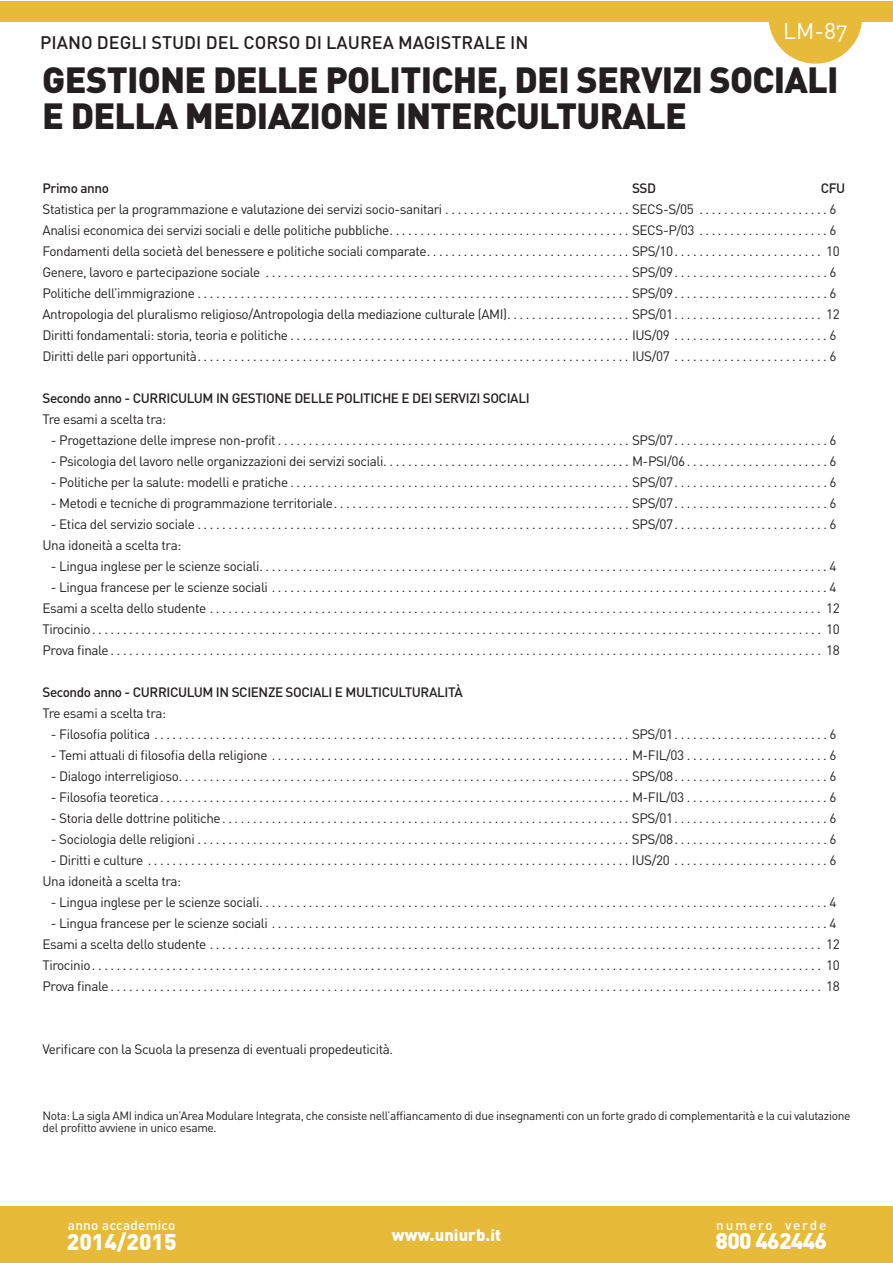
<style>
.page{position:relative;width:893px;height:1263px;background:#fff}
.page>*{position:absolute;margin:0;border:0;box-sizing:border-box;transform-origin:0 0}
.t1{font:900 36px/36px "DIN";letter-spacing:-.02em;color:#231f20}
.t2{font:900 22.5px "DIN";color:#fff}
.t3{font:900 22.5px "DIN";letter-spacing:-.03em;color:#fff}
.t4{font:22.5px "DIN Regular Alternate";color:#fff}
.t5{font:500 18px "DIN";color:#231f20}
.t6{font:900 16.5px "DIN";color:#fff}
.t7{font:13.5px/21px "DIN";letter-spacing:-.03em;color:#231f20}
.t8{font:500 13.5px "DIN";letter-spacing:-.03em;color:#231f20}
.t9{font:500 13.5px "DIN";letter-spacing:.02em;color:#fff}
.t10{font:500 13.5px "DIN";letter-spacing:.14em;color:#fff}
.t11{font:12px/12px "DIN";letter-spacing:-.03em;color:#231f20}
</style>
<div class="page">
<svg style="left:769px;top:22px;width:93px;height:42px"></svg>
<div style="left:0;top:1206px;width:892px;height:57px;background:#e7bb39"></div>
<div style="left:0;top:1px;width:892px;height:21px;background:#e7bb39"></div>
<h3 class="t5" style="left:40px;top:31px;width:490px">PIANO DEGLI STUDI DEL CORSO DI LAUREA MAGISTRALE IN</h3>
<h2 class="t4" style="left:783px;top:16px;width:66px">LM-87</h2>
<h1 class="t1" style="left:42px;top:60px;width:798px">GESTIONE DELLE POLITICHE, DEI SERVIZI SOCIALI<br>E DELLA MEDIAZIONE INTERCULTURALE</h1>
<p class="t8" style="left:43px;top:179px;width:68px">Primo anno</p>
<p class="t8" style="left:632px;top:179px;width:25px">SSD</p>
<p class="t8" style="left:821px;top:179px;width:26px">CFU</p>
<p class="t7" style="left:42px;top:198px;width:799px">Statistica per la programmazione e valutazione dei servizi socio-sanitari . . . . . . . . . . . . . . . . . . . . . . . . . . . . . . SECS-S/05 . . . . . . . . . . . . . . . . . . . . . 6<br>Analisi economica dei servizi sociali e delle politiche pubbliche .......................................SECS-P/03 .....................6<br>Fondamenti della società del benessere e politiche sociali comparate ................................. SPS/10 . . . . . . . . . . . . . . . . . . . . . . . . 10<br>Genere, lavoro e partecipazione sociale ...........................................................SPS/09 .........................6<br>Politiche dell’immigrazione ......................................................................SPS/09 .........................6<br>Antropologia del pluralismo religioso/Antropologia della mediazione culturale (AMI) . . . . . . . . . . . . . . . . . . . . SPS/01 . . . . . . . . . . . . . . . . . . . . . . . . 12<br>Diritti fondamentali: storia, teoria e politiche .......................................................IUS/09 .........................6<br>Diritti delle pari opportunità ......................................................................IUS/07 .........................6</p>
<p class="t8" style="left:42px;top:389px;width:489px">Secondo anno - CURRICULUM IN GESTIONE DELLE POLITICHE E DEI SERVIZI SOCIALI</p>
<p class="t7" style="left:42px;top:408px;width:125px">Tre esami a scelta tra:</p>
<p class="t7" style="left:51px;top:429px;width:787px">- Progettazione delle imprese non-profit .........................................................SPS/07 .........................6</p>
<p class="t7" style="left:51px;top:450px;width:787px">- Psicologia del lavoro nelle organizzazioni dei servizi sociali ........................................M-PSI/06 .......................6</p>
<p class="t7" style="left:51px;top:471px;width:787px">- Politiche per la salute: modelli e pratiche .......................................................SPS/07 .........................6</p>
<p class="t7" style="left:51px;top:492px;width:787px">- Metodi e tecniche di programmazione territoriale ................................................SPS/07 .........................6</p>
<p class="t7" style="left:42px;top:513px;width:796px;text-indent:9px">- Etica del servizio sociale ......................................................................SPS/07 .........................6<br>Una idoneità a scelta tra:</p>
<p class="t7" style="left:51px;top:555px;width:787px">- Lingua inglese per le scienze sociali ............................................................................................4</p>
<p class="t7" style="left:42px;top:576px;width:799px;text-align:center">- Lingua francese per le scienze sociali ..........................................................................................4<br>Esami a scelta dello studente ................................................................................................... 12<br>Tirocinio ...................................................................................................................... 10<br>Prova finale ................................................................................................................... 18</p>
<p class="t8" style="left:42px;top:684px;width:422px">Secondo anno - CURRICULUM IN SCIENZE SOCIALI E MULTICULTURALITÀ</p>
<p class="t7" style="left:42px;top:702px;width:125px">Tre esami a scelta tra:</p>
<p class="t7" style="left:51px;top:723px;width:787px">- Filosofia politica .............................................................................SPS/01 .........................6</p>
<p class="t7" style="left:51px;top:744px;width:787px">- Temi attuali di filosofia della religione ..........................................................M-FIL/03 .......................6</p>
<p class="t7" style="left:51px;top:765px;width:787px">- Dialogo interreligioso .........................................................................SPS/08 .........................6</p>
<p class="t7" style="left:51px;top:786px;width:787px">- Filosofia teoretica ............................................................................M-FIL/03 .......................6</p>
<p class="t7" style="left:51px;top:807px;width:787px">- Storia delle dottrine politiche ..................................................................SPS/01 .........................6</p>
<p class="t7" style="left:51px;top:828px;width:787px">- Sociologia delle religioni ......................................................................SPS/08 .........................6</p>
<p class="t7" style="left:42px;top:849px;width:796px;text-indent:9px">- Diritti e culture ..............................................................................IUS/20 .........................6<br>Una idoneità a scelta tra:</p>
<p class="t7" style="left:51px;top:891px;width:787px">- Lingua inglese per le scienze sociali ............................................................................................4</p>
<p class="t7" style="left:42px;top:912px;width:799px;text-align:center">- Lingua francese per le scienze sociali ..........................................................................................4<br>Esami a scelta dello studente ................................................................................................... 12<br>Tirocinio ...................................................................................................................... 10<br>Prova finale ................................................................................................................... 18</p>
<p class="t7" style="left:42px;top:1039px;width:352px">Verificare con la Scuola la presenza di eventuali propedeuticità.</p>
<p class="t11" style="left:43px;top:1109px;width:809px">Nota: La sigla AMI indica un’Area Modulare Integrata, che consiste nell’affiancamento di due insegnamenti con un forte grado di complementarità e la cui valutazione del profitto avviene in unico esame.</p>
<p class="t9" style="left:68px;top:1217px;width:109px">anno accademico</p>
<h2 class="t2" style="left:67px;top:1227px;width:111px">2014/2015</h2>
<p class="t6" style="left:392px;top:1224px;width:111px">www.uniurb.it</p>
<p class="t10" style="left:716px;top:1216px;width:112px">numero verde</p>
<h2 class="t3" style="left:715px;top:1226px;width:113px">800 462446</h2>
</div>
